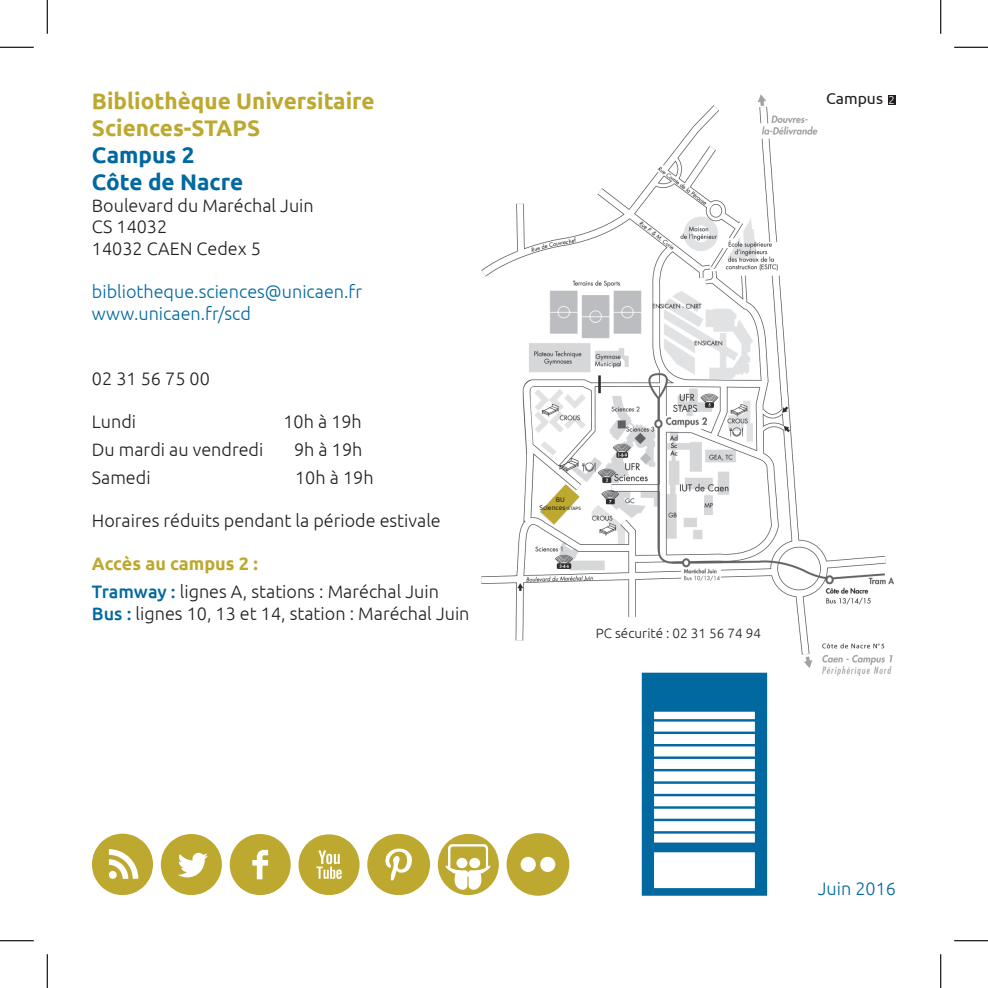
<style>
.page{position:relative;width:988px;height:988px;background:#fff}
.page>*{position:absolute;margin:0;border:0;box-sizing:border-box;transform-origin:0 0}
.t1{font:700 22.5px/27px "Ubuntu";color:#bda830}
.t2{font:700 22.5px/27px "Ubuntu";color:#0168a0}
.t3{font:300 18px/21.6px "Ubuntu";color:#231f20}
.t4{font:300 18px/21.6px "Ubuntu";color:#0168a0}
.t5{font:15.75px "Ubuntu";color:#231f20}
.t6{font:300 13.5px "Ubuntu";color:#231f20}
.t7{font:6.75px/8.1px "Ubuntu";color:#231f20;text-align:center}
.s1{font-weight:700;color:#bda830}
.s2{font-weight:500;color:#0168a0}
.s3{font-weight:300;font-size:11.25px;color:#fff}
.s4{font-size:4.73px}
</style>
<div class="page">
<img style="left:481px;top:94px;width:413px;height:585px">
<svg style="left:161px;top:834px;width:61px;height:61px"></svg>
<svg style="left:506px;top:833px;width:63px;height:62px"></svg>
<svg style="left:92px;top:833px;width:61px;height:62px"></svg>
<svg style="left:298px;top:834px;width:61px;height:61px"></svg>
<svg style="left:367px;top:833px;width:63px;height:62px"></svg>
<svg style="left:230px;top:834px;width:61px;height:61px"></svg>
<svg style="left:438px;top:833px;width:61px;height:62px"></svg>
<svg style="left:641px;top:672px;width:126px;height:223px"></svg>
<div style="left:888px;top:95px;width:8px;height:10px;background:#231f20"></div>
<svg style="left:535px;top:484px;width:44px;height:40px"></svg>
<svg style="left:0;top:46px;width:34px;height:1px"></svg>
<svg style="left:954px;top:46px;width:33px;height:1px"></svg>
<svg style="left:0;top:941px;width:34px;height:1px"></svg>
<svg style="left:954px;top:941px;width:33px;height:1px"></svg>
<svg style="left:46px;top:0;width:1px;height:34px"></svg>
<svg style="left:46px;top:954px;width:1px;height:33px"></svg>
<svg style="left:941px;top:0;width:1px;height:34px"></svg>
<svg style="left:941px;top:954px;width:1px;height:33px"></svg>
<hr style="left:0;top:47px;width:34px;height:1px;background:#000">
<hr style="left:954px;top:47px;width:33px;height:1px;background:#000">
<hr style="left:0;top:940px;width:34px;height:1px;background:#000">
<hr style="left:954px;top:940px;width:33px;height:1px;background:#000">
<hr style="left:47px;top:0;width:1px;height:34px;background:#000">
<hr style="left:47px;top:954px;width:1px;height:33px;background:#000">
<hr style="left:940px;top:0;width:1px;height:34px;background:#000">
<hr style="left:940px;top:954px;width:1px;height:33px;background:#000">
<p class="t1" style="left:92px;top:87px;width:284px">Bibliothèque Universitaire<br>Sciences-STAPS</p>
<p class="t2" style="left:92px;top:141px;width:153px">Campus 2<br>Côte de Nacre</p>
<p class="t3" style="left:92px;top:194px;width:223px">Boulevard du Maréchal Juin<br>CS 14032<br>14032 CAEN Cedex 5</p>
<p class="t4" style="left:92px;top:280px;width:272px">bibliotheque.sciences@unicaen.fr www.unicaen.fr/scd</p>
<p class="t3" style="left:92px;top:367px;width:119px">02 31 56 75 00</p>
<p class="t3" style="left:92px;top:410px;width:46px">Lundi</p>
<p class="t3" style="left:283px;top:410px;width:80px">10h à 19h</p>
<p class="t3" style="left:92px;top:438px;width:173px">Du mardi au vendredi</p>
<p class="t3" style="left:294px;top:438px;width:70px">9h à 19h</p>
<p class="t3" style="left:92px;top:466px;width:60px">Samedi</p>
<p class="t3" style="left:295px;top:466px;width:80px">10h à 19h</p>
<p class="t3" style="left:92px;top:509px;width:350px">Horaires réduits pendant la période estivale</p>
<p class="t3" style="left:92px;top:549px;width:348px;line-height:27.9px"><span class="s1">Accès au campus 2 :<br></span><span class="s2">Tramway :</span> lignes A, stations : Maréchal Juin</p>
<p class="t3" style="left:92px;top:602px;width:379px"><span class="s2">Bus :</span> lignes 10, 13 et 14, station : Maréchal Juin</p>
<p class="t5" style="left:826px;top:89px;width:70px">Campus <span class="s3">2</span></p>
<p class="t7" style="left:539px;top:495px;width:43px">BU<br>Sciences-<span class="s4">STAPS</span></p>
<p class="t6" style="left:596px;top:625px;width:167px">PC sécurité : 02 31 56 74 94</p>
<p class="t4" style="left:817px;top:877px;width:80px">Juin 2016</p>
</div>
